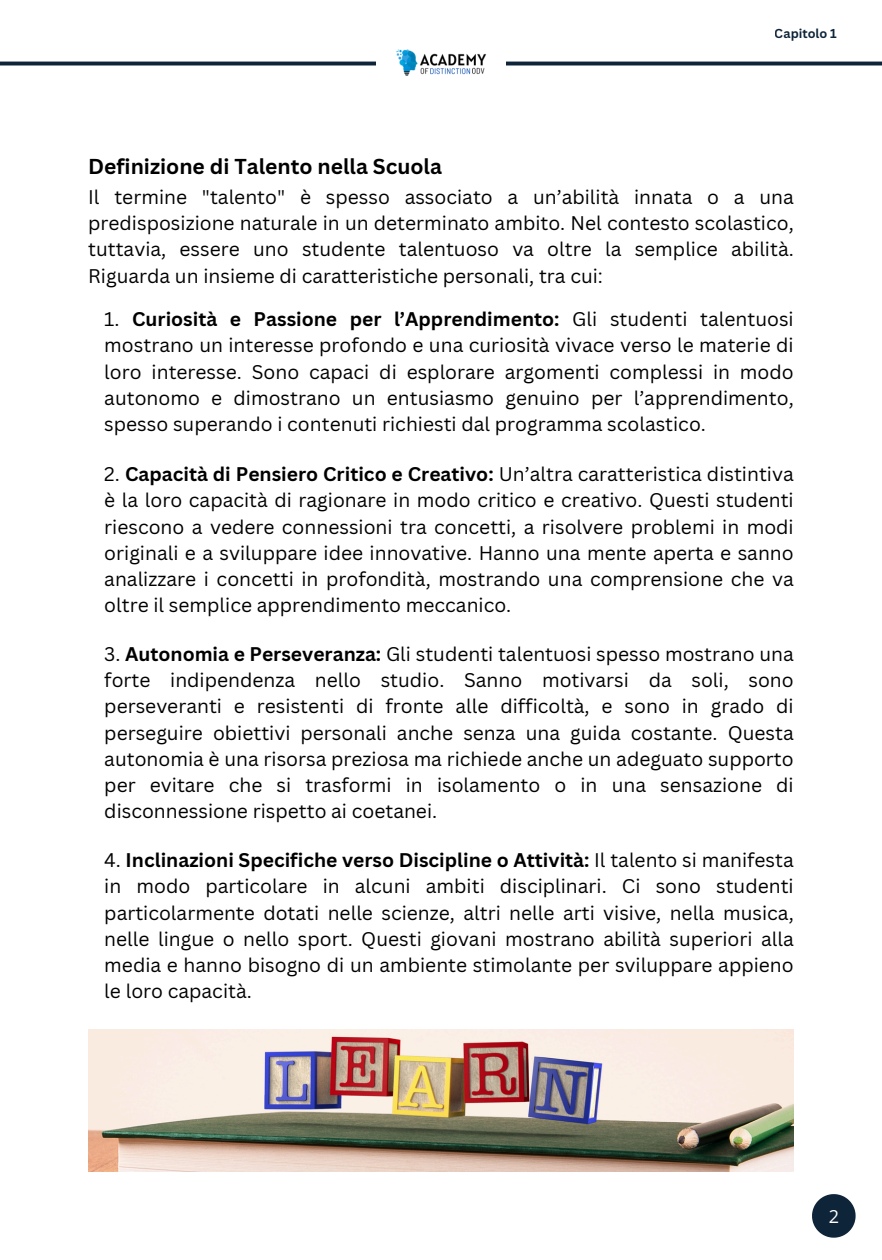
<style>
.page{position:relative;width:882px;height:1260px;background:#fff}
.page>*{position:absolute;margin:0;border:0;box-sizing:border-box;transform-origin:0 0}
.t1{font:700 21px "Canva Sans";color:#000}
.t2{font:19.25px/26.2px "Canva Sans";color:#000;text-align:justify}
.t3{font:18.03px "Open Sans";color:#fff}
.t4{font:700 12.6px "Canva Sans";color:#0e2439}
.s1{font-weight:700}
</style>
<div class="page">
<svg style="left:812px;top:1194px;width:43px;height:43px"></svg>
<img style="left:88px;top:1029px;width:706px;height:143px">
<hr style="left:0;top:62px;width:882px;height:3px;background:#0e2439">
<div style="left:376px;top:36px;width:130px;height:51px;background:#fff"></div>
<img style="left:396px;top:49px;width:90px;height:27px">
<p class="t4" style="left:775px;top:24px;width:64px">Capitolo 1</p>
<h2 class="t1" style="left:88px;top:152px;width:355px">Definizione di Talento nella Scuola</h2>
<h2 class="t2" style="left:88px;top:183px;width:707px">Il termine "talento" è spesso associato a un’abilità innata o a una predisposizione naturale in un determinato ambito. Nel contesto scolastico, tuttavia, essere uno studente talentuoso va oltre la semplice abilità.<br>Riguarda un insieme di caratteristiche personali, tra cui:</h2>
<h1 class="t2" style="left:104px;top:306px;width:691px">1. <span class="s1">Curiosità e Passione per l’Apprendimento:</span> Gli studenti talentuosi mostrano un interesse profondo e una curiosità vivace verso le materie di loro interesse. Sono capaci di esplorare argomenti complessi in modo autonomo e dimostrano un entusiasmo genuino per l’apprendimento, spesso superando i contenuti richiesti dal programma scolastico.</h1>
<h2 class="t2" style="left:104px;top:460px;width:691px">2. <span class="s1">Capacità di Pensiero Critico e Creativo:</span> Un’altra caratteristica distintiva è la loro capacità di ragionare in modo critico e creativo. Questi studenti riescono a vedere connessioni tra concetti, a risolvere problemi in modi originali e a sviluppare idee innovative. Hanno una mente aperta e sanno analizzare i concetti in profondità, mostrando una comprensione che va oltre il semplice apprendimento meccanico.</h2>
<h2 class="t2" style="left:104px;top:640px;width:691px">3. <span class="s1">Autonomia e Perseveranza:</span> Gli studenti talentuosi spesso mostrano una forte indipendenza nello studio. Sanno motivarsi da soli, sono perseveranti e resistenti di fronte alle difficoltà, e sono in grado di perseguire obiettivi personali anche senza una guida costante. Questa autonomia è una risorsa preziosa ma richiede anche un adeguato supporto per evitare che si trasformi in isolamento o in una sensazione di disconnessione rispetto ai coetanei.</h2>
<h2 class="t2" style="left:104px;top:846px;width:691px">4. <span class="s1">Inclinazioni Specifiche verso Discipline o Attività:</span> Il talento si manifesta in modo particolare in alcuni ambiti disciplinari. Ci sono studenti particolarmente dotati nelle scienze, altri nelle arti visive, nella musica, nelle lingue o nello sport. Questi giovani mostrano abilità superiori alla media e hanno bisogno di un ambiente stimolante per sviluppare appieno le loro capacità.</h2>
<p class="t3" style="left:829px;top:1203px;width:12px">2</p>
</div>
